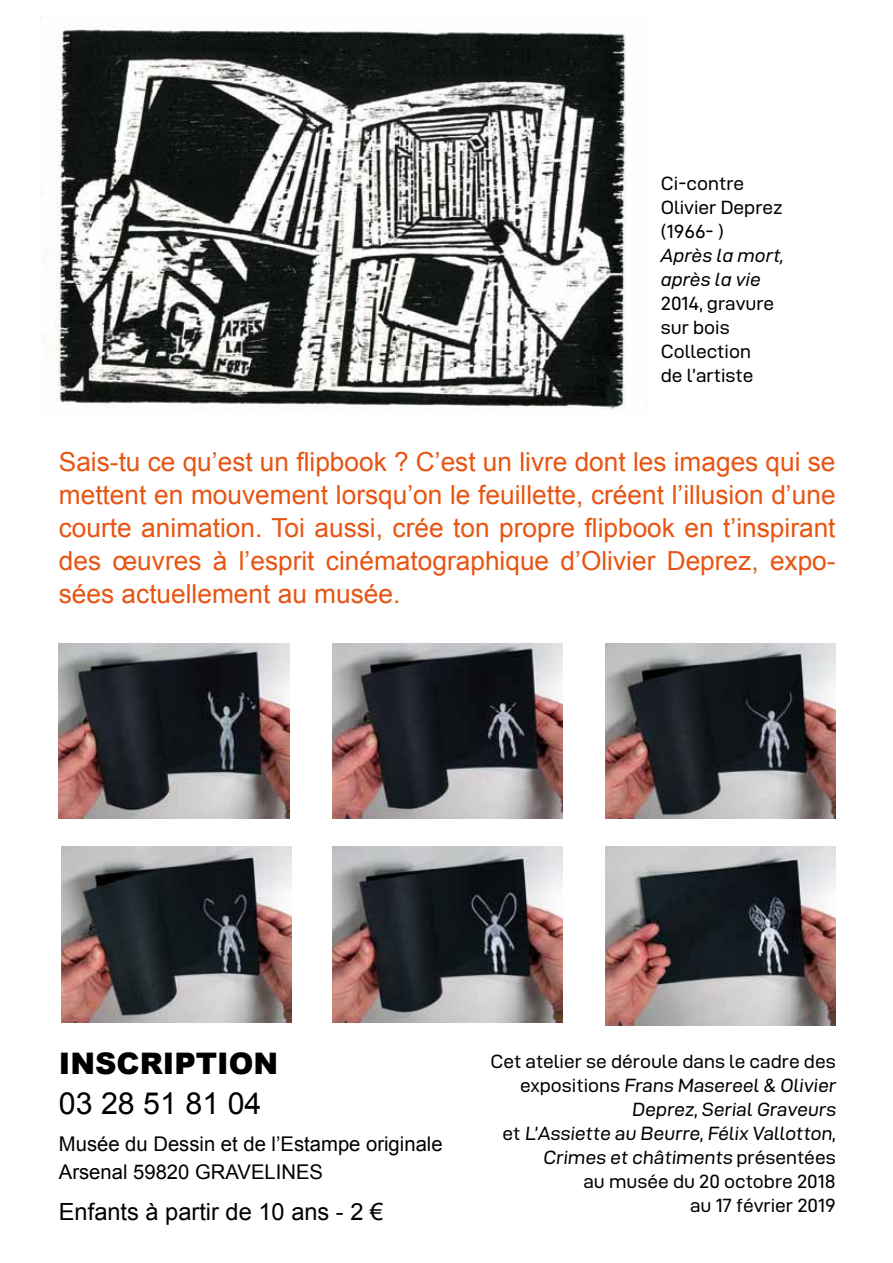
<style>
.page{position:relative;width:893px;height:1263px;background:#fff}
.page>*{position:absolute;margin:0;border:0;box-sizing:border-box;transform-origin:0 0}
.t1{font:30.3px "Arial";color:#000}
.t2{font:900 29.7px "Arial";color:#000}
.t3{font:26.25px/33px "Arial";color:#e85412;text-align:justify}
.t4{font:23.7px "Arial";color:#000}
.t5{font:20.25px/28.3px "Arial";color:#000}
.t6{font:19.2px/24px "D DIN Exp";color:#000}
.t7{font:19.2px/24px "D DIN Exp Italic";color:#000}
</style>
<div class="page">
<img style="left:40px;top:17px;width:587px;height:394px">
<img style="left:332px;top:643px;width:230px;height:176px">
<img style="left:59px;top:643px;width:230px;height:176px">
<img style="left:605px;top:643px;width:231px;height:176px">
<img style="left:61px;top:847px;width:230px;height:175px">
<img style="left:332px;top:847px;width:230px;height:175px">
<img style="left:605px;top:847px;width:231px;height:178px">
<p class="t6" style="left:661px;top:171px;width:123px">Ci-contre<br>Olivier Deprez (1966- )</p>
<p class="t7" style="left:661px;top:243px;width:125px">Après la mort, après la vie</p>
<p class="t6" style="left:661px;top:291px;width:115px">2014, gravure sur bois<br>Collection de l’artiste</p>
<p class="t3" style="left:59px;top:446px;width:778px">Sais-tu ce qu’est un flipbook ? C’est un livre dont les images qui se mettent en mouvement lorsqu’on le feuillette, créent l’illusion d’une courte animation. Toi aussi, crée ton propre flipbook en t’inspirant des œuvres à l’esprit cinématographique d’Olivier Deprez, expo&shy;sées actuellement au musée.</p>
<p class="t2" style="left:59px;top:1041px;width:221px">INSCRIPTION</p>
<p class="t1" style="left:59px;top:1084px;width:204px">03 28 51 81 04</p>
<p class="t5" style="left:59px;top:1129px;width:385px">Musée du Dessin et de l’Estampe originale<br>Arsenal 59820 GRAVELINES</p>
<p class="t4" style="left:59px;top:1196px;width:326px">Enfants à partir de 10 ans - 2 €</p>
<p class="t6" style="left:490px;top:1049px;width:349px;text-align:right">Cet atelier se déroule dans le cadre des expositions Frans Masereel &amp; Olivier<br>Deprez, Serial Graveurs<br>et L’Assiette au Beurre, Félix Vallotton,<br>Crimes et châtiments présentées<br>au musée du 20 octobre 2018<br>au 17 février 2019</p>
</div>
